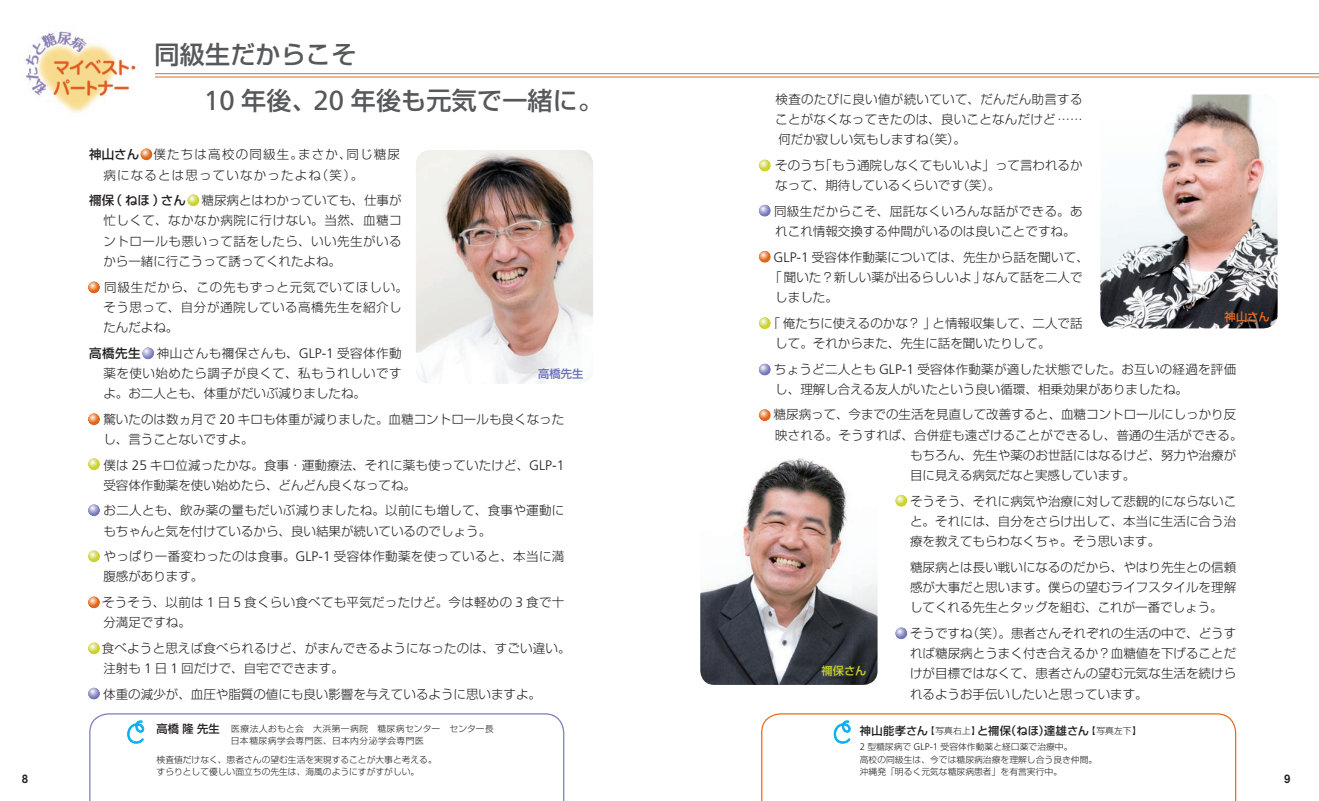
<style>
.page{position:relative;width:1319px;height:801px;background:#fff}
.page>*{position:absolute;margin:0;border:0;box-sizing:border-box;transform-origin:0 0}
.t1{font:30px "Giddyup Std";color:#00aeef}
.t2{font:500 25px/46.2px "Shin Go Pro";letter-spacing:.01em;color:#57585a}
.t3{font:300 12.5px/20.2px "Shin Go Pro";letter-spacing:.005em;color:#231f20}
.t4{font:300 12.5px/20.2px "Shin Go Pro";letter-spacing:.025em;color:#231f20}
.t5{font:300 12.5px/20.2px "Shin Go Pro";letter-spacing:.04em;color:#231f20}
.t6{font:300 12.5px/20.2px "Shin Go Pro";letter-spacing:.095em;color:#231f20}
.t7{font:500 12.5px "Shin Go Pro";letter-spacing:.02em;color:#231f20}
.t8{font:500 11.25px "Shin Go Pro";letter-spacing:.015em;color:#231f20}
.t9{font:500 11.25px "Shin Go Pro";color:#6a6eb3}
.t10{font:500 11.25px "Shin Go Pro";color:#cad42b}
.t11{font:500 11.25px "Shin Go Pro";color:#e66c1e}
.t12{font:300 8.75px/12.5px "Shin Go Pro";letter-spacing:.005em;color:#231f20}
.t13{font:300 8.75px/12.5px "Shin Go Pro";letter-spacing:.055em;color:#231f20;text-align:center}
.s1{font-family:"Frutiger";font-weight:400;font-size:27.5px}
.s2{font-weight:500}
.s3{font-family:"Frutiger";font-size:13.75px}
.s4{font-weight:300;font-size:8.75px}
.s5{font-family:"Frutiger";font-size:9.62px}
.s6{font-weight:500;font-size:11.25px}
</style>
<div class="page">
<svg style="left:88px;top:550px;width:12px;height:12px"></svg>
<hr style="left:24px;top:73px;width:1294px;height:1px;background:#8781bd">
<hr style="left:24px;top:76px;width:1294px;height:1px;background:#e66c1e">
<img style="left:24px;top:31px;width:131px;height:82px">
<svg style="left:89px;top:713px;width:476px;height:88px"></svg>
<svg style="left:761px;top:713px;width:475px;height:88px"></svg>
<img style="left:700px;top:451px;width:177px;height:234px;border-radius:14px">
<img style="left:416px;top:150px;width:177px;height:234px;border-radius:14px">
<svg style="left:88px;top:596px;width:12px;height:12px"></svg>
<svg style="left:187px;top:194px;width:12px;height:12px"></svg>
<svg style="left:758px;top:205px;width:12px;height:12px"></svg>
<svg style="left:758px;top:409px;width:12px;height:12px"></svg>
<svg style="left:88px;top:504px;width:12px;height:12px"></svg>
<svg style="left:142px;top:347px;width:12px;height:12px"></svg>
<svg style="left:140px;top:148px;width:12px;height:12px"></svg>
<svg style="left:88px;top:281px;width:12px;height:12px"></svg>
<svg style="left:758px;top:251px;width:12px;height:12px"></svg>
<svg style="left:758px;top:363px;width:12px;height:13px"></svg>
<svg style="left:88px;top:413px;width:12px;height:12px"></svg>
<svg style="left:88px;top:458px;width:12px;height:12px"></svg>
<svg style="left:88px;top:642px;width:12px;height:12px"></svg>
<svg style="left:758px;top:159px;width:12px;height:12px"></svg>
<svg style="left:758px;top:317px;width:12px;height:12px"></svg>
<svg style="left:88px;top:687px;width:12px;height:12px"></svg>
<svg style="left:895px;top:627px;width:12px;height:12px"></svg>
<svg style="left:895px;top:495px;width:12px;height:12px"></svg>
<svg style="left:127px;top:720px;width:17px;height:23px"></svg>
<svg style="left:833px;top:720px;width:17px;height:23px"></svg>
<img style="left:1100px;top:94px;width:177px;height:234px;border-radius:14px">
<h2 class="t2" style="left:204px;top:28px;width:401px;text-indent:-49px">同級生だからこそ<br><span class="s1">10</span> 年後、<span class="s1">20</span> 年後も元気で一緒に。</h2>
<p class="t6" style="left:103px;top:143px;width:298px;text-indent:-14px"><span class="s2">神山さん</span> 僕たちは高校の同級生。まさか、同じ糖尿病になるとは思っていなかったよね（笑）。</p>
<p class="t7" style="left:89px;top:190px;width:98px">禰保（ねほ）さん</p>
<p class="t3" style="left:103px;top:189px;width:300px;text-align:justify;text-indent:98px">糖尿病とはわかっていても、仕事が忙しくて、なかなか病院に行けない。当然、血糖コントロールも悪いって話をしたら、いい先生がいるから一緒に行こうって誘ってくれたよね。</p>
<p class="t5" style="left:103px;top:275px;width:306px">同級生だから、この先もずっと元気でいてほしい。そう思って、自分が通院している高橋先生を紹介したんだよね。</p>
<p class="t7" style="left:89px;top:343px;width:53px">高橋先生</p>
<p class="t3" style="left:103px;top:341px;width:300px;text-align:justify;text-indent:53px">神山さんも禰保さんも、<span class="s3">GLP-1</span> 受容体作動薬を使い始めたら調子が良くて、私もうれしいですよ。お二人とも、体重がだいぶ減りましたね。</p>
<p class="t3" style="left:103px;top:407px;width:462px">驚いたのは数ヵ月で <span class="s3">20</span> キロも体重が減りました。血糖コントロールも良くなったし、言うことないですよ。</p>
<p class="t3" style="left:103px;top:453px;width:462px">僕は <span class="s3">25</span> キロ位減ったかな。食事・運動療法、それに薬も使っていたけど、<span class="s3">GLP-1</span>受容体作動薬を使い始めたら、どんどん良くなってね。</p>
<p class="t4" style="left:103px;top:499px;width:462px">お二人とも、飲み薬の量もだいぶ減りましたね。以前にも増して、食事や運動にもちゃんと気を付けているから、良い結果が続いているのでしょう。</p>
<p class="t4" style="left:103px;top:545px;width:462px">やっぱり一番変わったのは食事。<span class="s3">GLP-1</span> 受容体作動薬を使っていると、本当に満腹感があります。</p>
<p class="t3" style="left:102px;top:590px;width:464px">そうそう、以前は <span class="s3">1</span> 日 <span class="s3">5</span> 食くらい食べても平気だったけど。今は軽めの <span class="s3">3</span> 食で十分満足ですね。</p>
<p class="t3" style="left:102px;top:636px;width:470px">食べようと思えば食べられるけど、がまんできるようになったのは、すごい違い。注射も <span class="s3">1</span> 日 <span class="s3">1</span> 回だけで、自宅でできます。</p>
<p class="t3" style="left:103px;top:682px;width:439px">体重の減少が、血圧や脂質の値にも良い影響を与えているように思いますよ。</p>
<p class="t9" style="left:538px;top:364px;width:46px">高橋先生</p>
<p class="t3" style="left:775px;top:87px;width:309px;text-align:justify">検査のたびに良い値が続いていて、だんだん助言することがなくなってきたのは、良いことなんだけど……何だか寂しい気もしますね（笑）。</p>
<p class="t3" style="left:775px;top:154px;width:309px">そのうち「もう通院しなくてもいいよ」って言われるかなって、期待しているくらいです（笑）。</p>
<p class="t3" style="left:774px;top:199px;width:310px">同級生だからこそ、屈託なくいろんな話ができる。あれこれ情報交換する仲間がいるのは良いことですね。</p>
<p class="t3" style="left:773px;top:245px;width:317px"><span class="s3">GLP-1</span> 受容体作動薬については、先生から話を聞いて、</p>
<p class="t3" style="left:769px;top:265px;width:315px">「聞いた？新しい薬が出るらしいよ」なんて話を二人で</p>
<p class="t3" style="left:775px;top:286px;width:64px">しました。</p>
<p class="t3" style="left:775px;top:311px;width:309px;text-indent:-8px">「俺たちに使えるのかな？」と情報収集して、二人で話して。それからまた、先生に話を聞いたりして。</p>
<p class="t3" style="left:773px;top:357px;width:464px">ちょうど二人とも <span class="s3">GLP-1</span> 受容体作動薬が適した状態でした。お互いの経過を評価し、理解し合える友人がいたという良い循環、相乗効果がありましたね。</p>
<p class="t3" style="left:773px;top:403px;width:464px">糖尿病って、今までの生活を見直して改善すると、血糖コントロールにしっかり反</p>
<p class="t3" style="left:775px;top:423px;width:468px">映される。そうすれば、合併症も遠ざけることができるし、普通の生活ができる。</p>
<p class="t3" style="left:909px;top:443px;width:327px">もちろん、先生や薬のお世話にはなるけど、努力や治療が</p>
<p class="t3" style="left:909px;top:464px;width:226px">目に見える病気だなと実感しています。</p>
<p class="t3" style="left:909px;top:489px;width:327px;text-align:justify">そうそう、それに病気や治療に対して悲観的にならないこと。それには、自分をさらけ出して、本当に生活に合う治療を教えてもらわなくちゃ。そう思います。</p>
<p class="t3" style="left:909px;top:555px;width:327px;text-align:justify">糖尿病とは長い戦いになるのだから、やはり先生との信頼感が大事だと思います。僕らの望むライフスタイルを理解してくれる先生とタッグを組む、これが一番でしょう。</p>
<p class="t3" style="left:909px;top:621px;width:327px;text-align:justify">そうですね（笑）。患者さんそれぞれの生活の中で、どうすれば糖尿病とうまく付き合えるか？血糖値を下げることだけが目標ではなくて、患者さんの望む元気な生活を続けられるようお手伝いしたいと思っています。</p>
<p class="t11" style="left:1224px;top:307px;width:47px">神山さん</p>
<p class="t10" style="left:821px;top:662px;width:47px">禰保さん</p>
<h1 class="t1" style="left:126px;top:717px;width:20px">C</h1>
<h1 class="t1" style="left:833px;top:717px;width:20px">C</h1>
<p class="t8" style="left:859px;top:721px;width:283px">神山能孝さん<span class="s4">【写真右上】</span>と禰保（ねほ）達雄さん<span class="s4">【写真左下】</span></p>
<p class="t12" style="left:859px;top:739px;width:239px"><span class="s5">2</span> 型糖尿病で <span class="s5">GLP-1</span> 受容体作動薬と経口薬で治療中。<br>高校の同級生は、今では糖尿病治療を理解し合う良き仲間。沖縄発「明るく元気な糖尿病患者」を有言実行中。</p>
<p class="t13" style="left:156px;top:721px;width:339px"><span class="s6">高橋隆先生</span> 医療法人おもと会 大浜第一病院 糖尿病センター センター長日本糖尿病学会専門医、日本内分泌学会専門医</p>
<p class="t12" style="left:156px;top:752px;width:282px">検査値だけなく、患者さんの望む生活を実現することが大事と考える。すらりとして優しい面立ちの先生は、海風のようにすがすがしい。</p>
</div>
